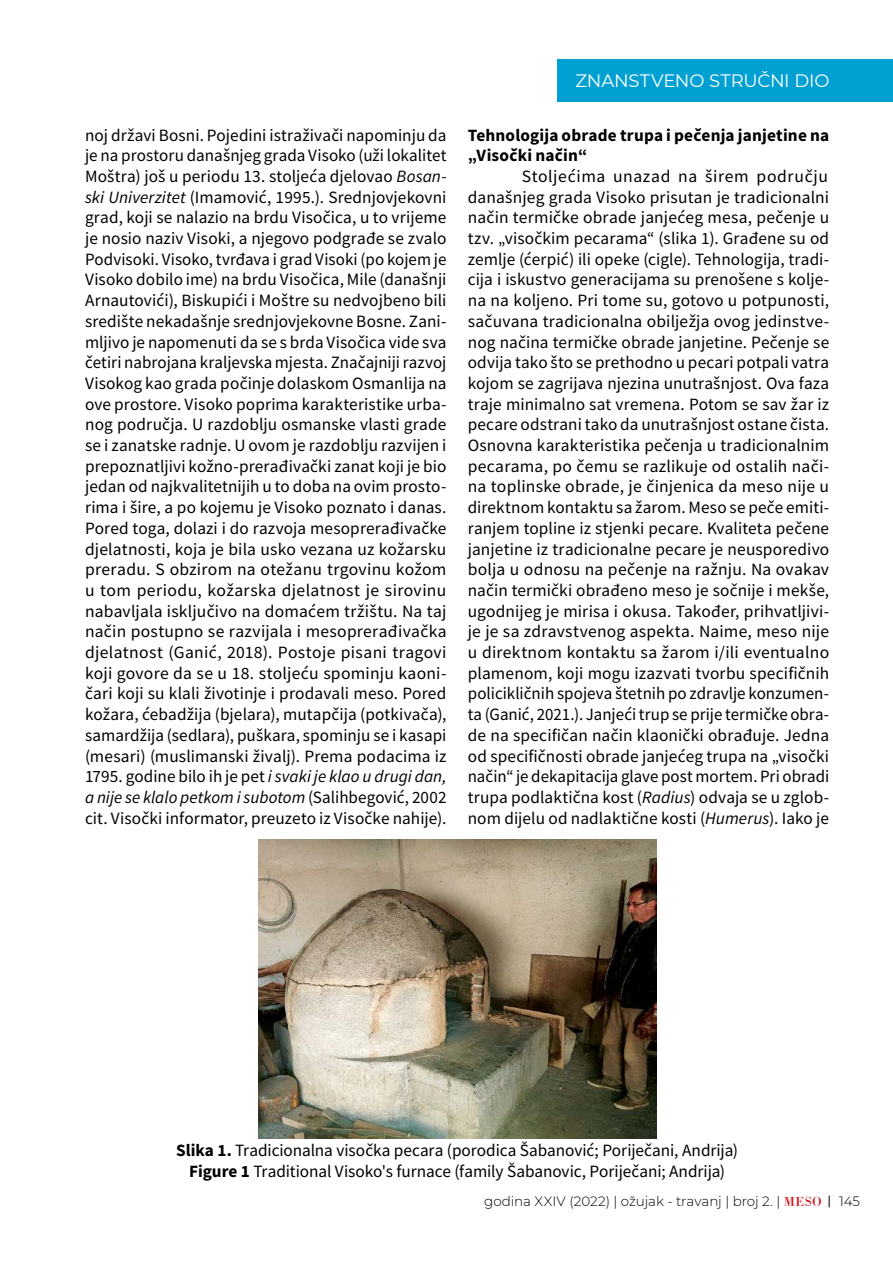
<style>
.page{position:relative;width:893px;height:1263px;background:#fff}
.page>*{position:absolute;margin:0;border:0;box-sizing:border-box;transform-origin:0 0}
.t1{font:18px "Montserrat";letter-spacing:-.01em;color:#fff}
.t2{font:17.25px/20.7px "Source Sans Pro";color:#000;text-align:justify}
.t3{font:700 17.25px/20.7px "Source Sans Pro";letter-spacing:.01em;color:#000}
.t4{font:300 13.5px "Montserrat";letter-spacing:-.005em;color:#000}
.s1{font-style:italic}
.s2{font-weight:700}
.s3{font-family:"Bodoni BT";font-weight:400;color:#ce171e}
</style>
<div class="page">
<div style="left:557px;top:60px;width:336px;height:42px;background:#00a0d3"></div>
<svg style="left:829px;top:1195px;width:1px;height:12px"></svg>
<img style="left:258px;top:840px;width:398px;height:298px">
<p class="t1" style="left:575px;top:68px;width:256px">ZNANSTVENO STRUČNI DIO</p>
<p class="t2" style="left:85px;top:124px;width:363px">noj državi Bosni. Pojedini istraživači napominju da je na prostoru današnjeg grada Visoko (uži lokalitet Moštra) još u periodu 13. stoljeća djelovao <span class="s1">Bosan&shy;ski Univerzitet</span> (Imamović, 1995.). Srednjovjekovni grad, koji se nalazio na brdu Visočica, u to vrijeme je nosio naziv Visoki, a njegovo podgrađe se zvalo Podvisoki. Visoko, tvrđava i grad Visoki (po kojem je Visoko dobilo ime) na brdu Visočica, Mile (današnji Arnautovići), Biskupići i Moštre su nedvojbeno bili središte nekadašnje srednjovjekovne Bosne. Zani&shy;mljivo je napomenuti da se s brda Visočica vide sva četiri nabrojana kraljevska mjesta. Značajniji razvoj Visokog kao grada počinje dolaskom Osmanlija na ove prostore. Visoko poprima karakteristike urba&shy;nog područja. U razdoblju osmanske vlasti grade se i zanatske radnje. U ovom je razdoblju razvijen i prepoznatljivi kožno-prerađivački zanat koji je bio jedan od najkvalitetnijih u to doba na ovim prosto&shy;rima i šire, a po kojemu je Visoko poznato i danas.<br>Pored toga, dolazi i do razvoja mesoprerađivačke djelatnosti, koja je bila usko vezana uz kožarsku preradu. S obzirom na otežanu trgovinu kožom u tom periodu, kožarska djelatnost je sirovinu nabavljala isključivo na domaćem tržištu. Na taj način postupno se razvijala i mesoprerađivačka djelatnost (Ganić, 2018). Postoje pisani tragovi koji govore da se u 18. stoljeću spominju kaoni&shy;čari koji su klali životinje i prodavali meso. Pored kožara, ćebadžija (bjelara), mutapčija (potkivača), samardžija (sedlara), puškara, spominju se i kasapi (mesari) (muslimanski živalj). Prema podacima iz 1795. godine bilo ih je pet <span class="s1">i svaki je klao u drugi dan, a nije se klalo petkom i subotom</span> (Salihbegović, 2002 cit. Visočki informator, preuzeto iz Visočke nahije).</p>
<p class="t3" style="left:468px;top:124px;width:363px">Tehnologija obrade trupa i pečenja janjetine na „Visočki način“</p>
<p class="t2" style="left:468px;top:166px;width:363px;text-indent:54px">Stoljećima unazad na širem području današnjeg grada Visoko prisutan je tradicionalni način termičke obrade janjećeg mesa, pečenje u tzv. „visočkim pecarama“ (slika 1). Građene su od zemlje (ćerpić) ili opeke (cigle). Tehnologija, tradi&shy;cija i iskustvo generacijama su prenošene s kolje&shy;na na koljeno. Pri tome su, gotovo u potpunosti, sačuvana tradicionalna obilježja ovog jedinstve&shy;nog načina termičke obrade janjetine. Pečenje se odvija tako što se prethodno u pecari potpali vatra kojom se zagrijava njezina unutrašnjost. Ova faza traje minimalno sat vremena. Potom se sav žar iz pecare odstrani tako da unutrašnjost ostane čista.<br>Osnovna karakteristika pečenja u tradicionalnim pecarama, po čemu se razlikuje od ostalih nači&shy;na toplinske obrade, je činjenica da meso nije u direktnom kontaktu sa žarom. Meso se peče emiti&shy;ranjem topline iz stjenki pecare. Kvaliteta pečene janjetine iz tradicionalne pecare je neusporedivo bolja u odnosu na pečenje na ražnju. Na ovakav način termički obrađeno meso je sočnije i mekše, ugodnijeg je mirisa i okusa. Također, prihvatljivi&shy;je je sa zdravstvenog aspekta. Naime, meso nije u direktnom kontaktu sa žarom i/ili eventualno plamenom, koji mogu izazvati tvorbu specifičnih policikličnih spojeva štetnih po zdravlje konzumen&shy;ta (Ganić, 2021.). Janjeći trup se prije termičke obra&shy;de na specifičan način klaonički obrađuje. Jedna od specifičnosti obrade janjećeg trupa na „visočki način“ je dekapitacija glave post mortem. Pri obradi trupa podlaktična kost (<span class="s1">Radius</span>) odvaja se u zglob&shy;nom dijelu od nadlaktične kosti (<span class="s1">Humerus</span>). Iako je</p>
<p class="t2" style="left:176px;top:1140px;width:563px;text-align:center"><span class="s2">Slika 1.</span> Tradicionalna visočka pecara (porodica Šabanović; Poriječani, Andrija)<br><span class="s2">Figure 1</span> Traditional Visoko's furnace (family Šabanovic, Poriječani; Andrija)</p>
<p class="t4" style="left:484px;top:1192px;width:339px">godina XXIV (2022) | ožujak - travanj | broj 2. | <span class="s3">MESO</span></p>
<p class="t4" style="left:839px;top:1192px;width:23px">145</p>
</div>
